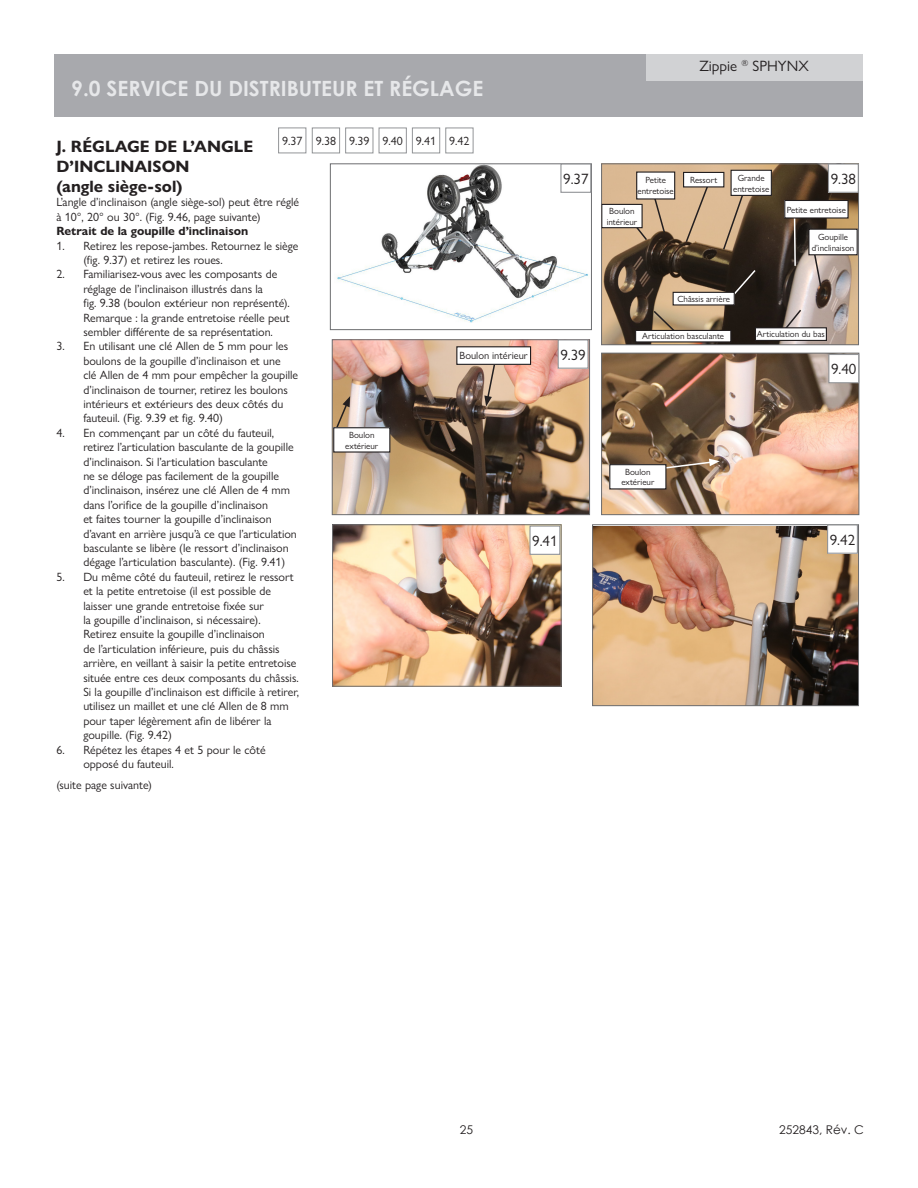
<style>
.page{position:relative;width:918px;height:1188px;background:#fff}
.page>*{position:absolute;margin:0;border:0;box-sizing:border-box;transform-origin:0 0}
.t1{font:700 21px "Century Gothic";color:#e6e7e9}
.t2{font:700 16.5px/19.8px "Gill Sans Nova";color:#231f20}
.t3{font:15px "Gill Sans Nova";color:#231f20}
.t4{font:12px/14.4px "Gill Sans Nova";color:#231f20}
.t5{font:700 12px "Gill Sans Nova";color:#231f20}
.t6{font:12px "Century Gothic";color:#231f20}
.t7{font:10.5px "Gill Sans Nova";color:#231f20}
.t8{font:9px/10.8px "Gill Sans Nova";color:#231f20;text-align:center}
</style>
<div class="page">
<div style="left:54px;top:54px;width:808px;height:63px;background:#a8a9ad"></div>
<div style="left:646px;top:54px;width:216px;height:26px;background:#d1d2d4"></div>
<img style="left:334px;top:526px;width:226px;height:159px">
<div style="left:332px;top:524px;width:230px;height:163px;border:1px solid #6c6d70"></div>
<div style="left:530px;top:526px;width:30px;height:28px;background:#fff"></div>
<div style="left:529px;top:526px;width:31px;height:29px;border:1px solid #939598"></div>
<img style="left:594px;top:527px;width:263px;height:177px">
<div style="left:592px;top:524px;width:267px;height:182px;border:1px solid #6c6d70"></div>
<div style="left:828px;top:525px;width:29px;height:28px;background:#fff"></div>
<div style="left:827px;top:524px;width:31px;height:30px;border:1px solid #939598"></div>
<img style="left:337px;top:165px;width:252px;height:158px">
<div style="left:330px;top:163px;width:262px;height:167px;border:1px solid #6c6d70"></div>
<div style="left:561px;top:164px;width:30px;height:28px;background:#fff"></div>
<div style="left:560px;top:163px;width:31px;height:30px;border:1px solid #939598"></div>
<img style="left:603px;top:355px;width:254px;height:158px">
<div style="left:601px;top:353px;width:258px;height:162px;border:1px solid #6c6d70"></div>
<div style="left:829px;top:354px;width:30px;height:29px;background:#fff"></div>
<div style="left:828px;top:354px;width:31px;height:29px;border:1px solid #939598"></div>
<svg style="left:656px;top:459px;width:64px;height:12px"></svg>
<div style="left:610px;top:465px;width:56px;height:24px;background:#fff"></div>
<div style="left:609px;top:464px;width:57px;height:26px;border:1px solid #231f20"></div>
<img style="left:334px;top:341px;width:254px;height:172px">
<div style="left:332px;top:339px;width:258px;height:176px;border:1px solid #6c6d70"></div>
<div style="left:558px;top:340px;width:30px;height:28px;background:#fff"></div>
<div style="left:558px;top:339px;width:31px;height:30px;border:1px solid #939598"></div>
<svg style="left:484px;top:365px;width:14px;height:42px"></svg>
<div style="left:457px;top:347px;width:74px;height:17px;background:#fff"></div>
<div style="left:456px;top:346px;width:75px;height:19px;border:1px solid #231f20"></div>
<svg style="left:332px;top:396px;width:18px;height:41px"></svg>
<div style="left:334px;top:428px;width:56px;height:24px;background:#fff"></div>
<div style="left:333px;top:427px;width:57px;height:26px;border:1px solid #231f20"></div>
<div style="left:278px;top:127px;width:28px;height:26px;border:1px solid #939598"></div>
<div style="left:312px;top:127px;width:28px;height:26px;border:1px solid #939598"></div>
<div style="left:345px;top:127px;width:28px;height:26px;border:1px solid #939598"></div>
<div style="left:379px;top:127px;width:28px;height:26px;border:1px solid #939598"></div>
<div style="left:412px;top:127px;width:28px;height:26px;border:1px solid #939598"></div>
<div style="left:445px;top:127px;width:29px;height:26px;border:1px solid #939598"></div>
<img style="left:603px;top:165px;width:254px;height:178px">
<div style="left:601px;top:163px;width:258px;height:182px;border:1px solid #6c6d70"></div>
<div style="left:828px;top:164px;width:30px;height:28px;background:#fff"></div>
<div style="left:828px;top:163px;width:31px;height:30px;border:1px solid #939598"></div>
<svg style="left:722px;top:190px;width:23px;height:61px"></svg>
<div style="left:731px;top:170px;width:40px;height:25px;background:#fff"></div>
<div style="left:731px;top:170px;width:41px;height:26px;border:1px solid #231f20"></div>
<svg style="left:684px;top:187px;width:28px;height:57px;background:#cfaf8b"></svg>
<div style="left:684px;top:172px;width:40px;height:15px;background:#fff"></div>
<div style="left:683px;top:172px;width:41px;height:15px;border:1px solid #231f20"></div>
<div style="left:637px;top:172px;width:38px;height:27px;background:#fff"></div>
<div style="left:636px;top:171px;width:39px;height:29px;border:1px solid #231f20"></div>
<svg style="left:624px;top:185px;width:42px;height:57px"></svg>
<div style="left:602px;top:204px;width:40px;height:24px;background:#fff"></div>
<div style="left:601px;top:204px;width:42px;height:24px;border:1px solid #231f20"></div>
<svg style="left:652px;top:309px;width:30px;height:21px"></svg>
<div style="left:636px;top:330px;width:95px;height:12px;background:#fff"></div>
<div style="left:635px;top:330px;width:96px;height:13px;border:1px solid #231f20"></div>
<svg style="left:793px;top:219px;width:4px;height:48px"></svg>
<div style="left:785px;top:200px;width:63px;height:18px;background:#fff"></div>
<div style="left:784px;top:200px;width:65px;height:19px;border:1px solid #231f20"></div>
<svg style="left:779px;top:308px;width:24px;height:19px"></svg>
<div style="left:755px;top:328px;width:71px;height:12px;background:#fff"></div>
<div style="left:755px;top:327px;width:72px;height:14px;border:1px solid #231f20"></div>
<svg style="left:724px;top:268px;width:33px;height:38px"></svg>
<div style="left:673px;top:292px;width:61px;height:13px;background:#fff"></div>
<div style="left:673px;top:292px;width:62px;height:14px;border:1px solid #231f20"></div>
<svg style="left:810px;top:255px;width:13px;height:33px"></svg>
<div style="left:809px;top:229px;width:48px;height:26px;background:#fff"></div>
<div style="left:808px;top:229px;width:50px;height:26px;border:1px solid #231f20"></div>
<p class="t1" style="left:71px;top:72px;width:414px">9.0 SERVICE DU DISTRIBUTEUR ET RÉGLAGE</p>
<p class="t3" style="left:700px;top:57px;width:111px">Zippie <sup>®</sup> SPHYNX</p>
<p class="t4" style="left:282px;top:133px;width:22px">9.37</p>
<p class="t4" style="left:316px;top:133px;width:22px">9.38</p>
<p class="t4" style="left:349px;top:133px;width:22px">9.39</p>
<p class="t4" style="left:383px;top:133px;width:22px">9.40</p>
<p class="t4" style="left:416px;top:133px;width:22px">9.41</p>
<p class="t4" style="left:449px;top:133px;width:22px">9.42</p>
<p class="t2" style="left:56px;top:137px;width:199px">J. RÉGLAGE DE L’ANGLE<br>D’INCLINAISON<br>(angle siège-sol)</p>
<p class="t4" style="left:56px;top:195px;width:244px">L’angle d’inclinaison (angle siège-sol) peut être réglé à 10°, 20° ou 30°. (Fig. 9.46, page suivante)</p>
<p class="t5" style="left:56px;top:224px;width:193px">Retrait de la goupille d’inclinaison</p>
<p class="t4" style="left:83px;top:238px;width:217px;text-indent:-27px">1. Retirez les repose-jambes. Retournez le siège (fig. 9.37) et retirez les roues.</p>
<p class="t4" style="left:83px;top:267px;width:208px;text-indent:-27px">2. Familiarisez-vous avec les composants de réglage de l’inclinaison illustrés dans la<br>fig. 9.38 (boulon extérieur non représenté).<br>Remarque : la grande entretoise réelle peut sembler différente de sa représentation.</p>
<p class="t4" style="left:83px;top:339px;width:216px;text-indent:-27px">3. En utilisant une clé Allen de 5 mm pour les boulons de la goupille d’inclinaison et une<br>clé Allen de 4 mm pour empêcher la goupille d’inclinaison de tourner, retirez les boulons intérieurs et extérieurs des deux côtés du fauteuil. (Fig. 9.39 et fig. 9.40)</p>
<p class="t4" style="left:83px;top:425px;width:215px;text-indent:-27px">4. En commençant par un côté du fauteuil, retirez l’articulation basculante de la goupille d’inclinaison. Si l’articulation basculante<br>ne se déloge pas facilement de la goupille d’inclinaison, insérez une clé Allen de 4 mm dans l’orifice de la goupille d’inclinaison<br>et faites tourner la goupille d’inclinaison d’avant en arrière jusqu’à ce que l’articulation basculante se libère (le ressort d’inclinaison dégage l’articulation basculante). (Fig. 9.41)</p>
<p class="t4" style="left:83px;top:569px;width:217px;text-indent:-27px">5. Du même côté du fauteuil, retirez le ressort et la petite entretoise (il est possible de laisser une grande entretoise fixée sur<br>la goupille d’inclinaison, si nécessaire).<br>Retirez ensuite la goupille d’inclinaison<br>de l’articulation inférieure, puis du châssis arrière, en veillant à saisir la petite entretoise située entre ces deux composants du châssis.<br>Si la goupille d’inclinaison est difficile à retirer, utilisez un maillet et une clé Allen de 8 mm pour taper légèrement afin de libérer la goupille. (Fig. 9.42)</p>
<p class="t4" style="left:83px;top:742px;width:184px;text-indent:-27px">6. Répétez les étapes 4 et 5 pour le côté opposé du fauteuil.</p>
<p class="t4" style="left:56px;top:778px;width:97px">(suite page suivante)</p>
<p class="t3" style="left:563px;top:169px;width:27px">9.37</p>
<p class="t8" style="left:738px;top:172px;width:28px">Grande</p>
<p class="t3" style="left:831px;top:169px;width:27px">9.38</p>
<p class="t8" style="left:733px;top:183px;width:38px">entretoise</p>
<p class="t8" style="left:645px;top:175px;width:22px">Petite</p>
<p class="t8" style="left:690px;top:174px;width:29px">Ressort</p>
<p class="t8" style="left:638px;top:186px;width:38px">entretoise</p>
<p class="t8" style="left:787px;top:204px;width:61px">Petite entretoise</p>
<p class="t8" style="left:607px;top:205px;width:32px;text-align:left">Boulon intérieur</p>
<p class="t8" style="left:812px;top:231px;width:44px">Goupille d’inclinaison</p>
<p class="t8" style="left:677px;top:293px;width:54px">Châssis arrière</p>
<p class="t8" style="left:757px;top:329px;width:69px">Articulation du bas</p>
<p class="t8" style="left:642px;top:331px;width:83px">Articulation basculante</p>
<p class="t7" style="left:460px;top:349px;width:70px">Boulon intérieur</p>
<p class="t3" style="left:560px;top:345px;width:27px">9.39</p>
<p class="t3" style="left:831px;top:360px;width:27px">9.40</p>
<p class="t8" style="left:345px;top:429px;width:34px">Boulon extérieur</p>
<p class="t8" style="left:621px;top:466px;width:34px">Boulon extérieur</p>
<p class="t3" style="left:532px;top:531px;width:27px">9.41</p>
<p class="t3" style="left:830px;top:530px;width:27px">9.42</p>
<p class="t6" style="left:460px;top:1121px;width:15px">25</p>
<p class="t6" style="left:779px;top:1121px;width:86px">252843, Rév. C</p>
</div>
